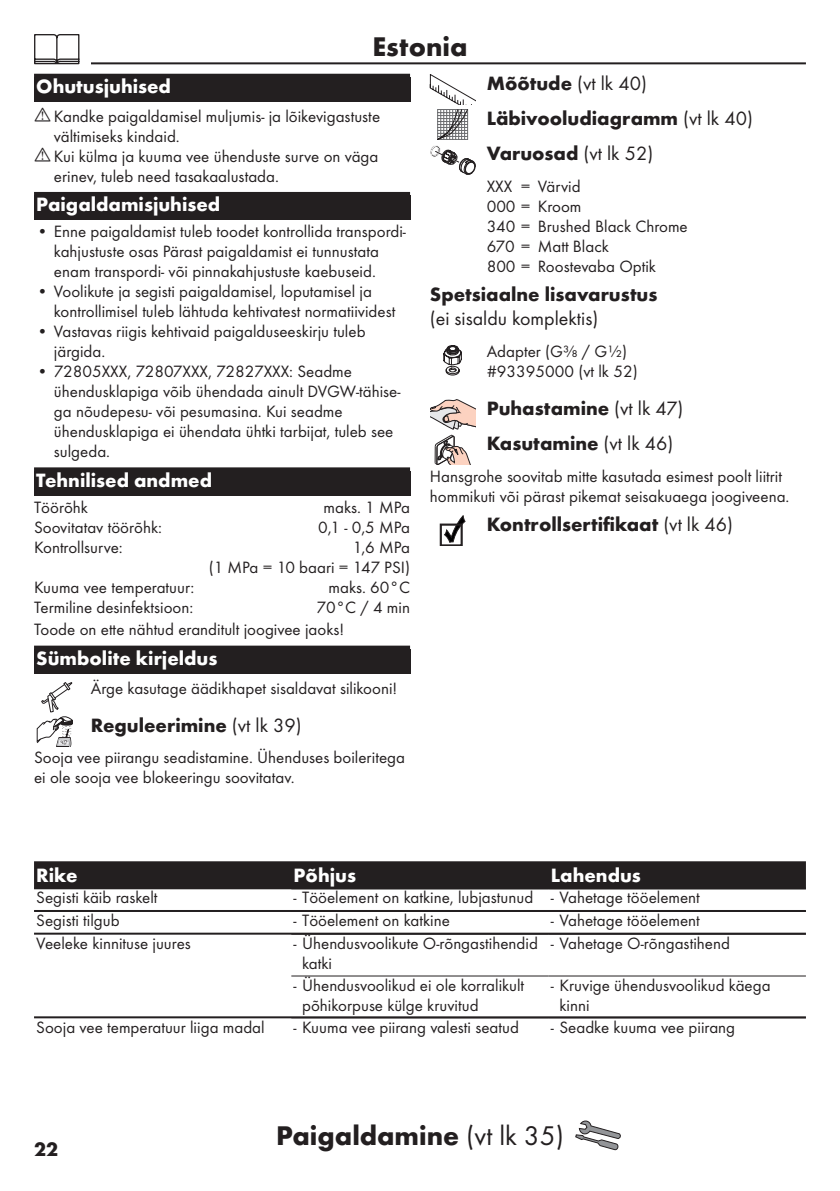
<style>
.page{position:relative;width:840px;height:1191px;background:#fff}
.page>*{position:absolute;margin:0;border:0;box-sizing:border-box;transform-origin:0 0}
.Montage_mit_Symbol_E{font:700 28px "Futura TOT";color:#231f20}
.Sprache_Rahmenwechse{font:700 28px "Futura TOT";color:#231f20}
.Ueberschrift_Grafik{font:700 20px "Futura TOT";color:#231f20}
.Ueberschrift_ET{font:700 20px "Futura TOT";color:#fff}
.Ueberschrift_nach_Gr{font:700 20px/24px "Futura TOT";color:#231f20}
.Tabelle_Kopf_ET{font:700 20px "Futura TOT";color:#fff}
.Ueberschrift_Grafik-2{font:20px "Futura TOT Boo";color:#231f20}
.Ueberschrift___ET{font:700 20px "Futura TOT";color:#fff}
.Normaltext_nach_Graf{font:17px/20px "Futura TOT Boo";color:#231f20}
.Techn__Daten_ET{font:17px/20px "Futura TOT Boo";color:#231f20;text-align:right}
.Tabelle_Spalte_ET{font:17px "Futura TOT Boo";color:#231f20}
.Normaltext_Grafik_ET{font:17px/20px "Futura TOT Boo";color:#231f20}
.Farbe_ET{font:17px/20px "Futura TOT Boo";color:#231f20}
.Normaltext_ET{font:17px "Futura TOT Boo";color:#231f20}
.s1{font-family:"Futura TOT Boo";font-weight:400}
.s2{font-family:"Futura TOT";font-weight:700}
</style>
<div class="page">
<hr style="left:34px;top:62px;width:771px;height:2px;background:#231f20">
<div style="left:23px;top:34px;width:68px;height:34px;background:#fff"></div>
<svg style="left:34px;top:34px;width:45px;height:30px"></svg>
<svg style="left:575px;top:1120px;width:45px;height:30px"></svg>
<div style="left:34px;top:74px;width:376px;height:28px;background:#231f20"></div>
<div style="left:34px;top:192px;width:376px;height:28px;background:#231f20"></div>
<div style="left:34px;top:467px;width:376px;height:28px;background:#231f20"></div>
<div style="left:34px;top:649px;width:376px;height:25px;background:#231f20"></div>
<div style="left:34px;top:645px;width:376px;height:28px;background:#231f20"></div>
<svg style="left:36px;top:682px;width:37px;height:65px"></svg>
<svg style="left:429px;top:74px;width:46px;height:101px"></svg>
<svg style="left:443px;top:345px;width:19px;height:30px"></svg>
<svg style="left:430px;top:399px;width:45px;height:30px"></svg>
<svg style="left:434px;top:435px;width:36px;height:30px"></svg>
<svg style="left:440px;top:516px;width:25px;height:30px"></svg>
<div style="left:34px;top:861px;width:771px;height:26px;background:#231f20"></div>
<hr style="left:34px;top:887px;width:771px;height:2px;background:#231f20">
<hr style="left:34px;top:910px;width:771px;height:2px;background:#231f20">
<hr style="left:34px;top:932px;width:771px;height:2px;background:#231f20">
<hr style="left:291px;top:975px;width:257px;height:1px;background:#231f20">
<hr style="left:548px;top:975px;width:257px;height:1px;background:#231f20">
<hr style="left:34px;top:1016px;width:771px;height:2px;background:#231f20">
<p class="Sprache_Rahmenwechse" style="left:372px;top:29px;width:96px">Estonia</p>
<p class="Ueberschrift___ET" style="left:36px;top:74px;width:136px">Ohutusjuhised</p>
<p class="Normaltext_nach_Graf" style="left:54px;top:106px;width:327px">Kandke paigaldamisel muljumis- ja lõikevigastuste vältimiseks kindaid.</p>
<p class="Normaltext_nach_Graf" style="left:54px;top:146px;width:326px">Kui külma ja kuuma vee ühenduste surve on väga erinev, tuleb need tasakaalustada.</p>
<p class="Ueberschrift_ET" style="left:36px;top:192px;width:185px">Paigaldamisjuhised</p>
<p class="Normaltext_nach_Graf" style="left:54px;top:221px;width:353px;text-indent:-17px">• Enne paigaldamist tuleb toodet kontrollida transpordi&shy;kahjustuste osas Pärast paigaldamist ei tunnustata enam transpordi- või pinnakahjustuste kaebuseid.</p>
<p class="Normaltext_nach_Graf" style="left:54px;top:281px;width:343px;text-indent:-17px">• Voolikute ja segisti paigaldamisel, loputamisel ja kontrollimisel tuleb lähtuda kehtivatest normatiividest</p>
<p class="Normaltext_nach_Graf" style="left:54px;top:321px;width:313px;text-indent:-17px">• Vastavas riigis kehtivaid paigalduseeskirju tuleb järgida.</p>
<p class="Normaltext_nach_Graf" style="left:54px;top:361px;width:348px;text-indent:-17px">• 72805XXX, 72807XXX, 72827XXX: Seadme ühendusklapiga võib ühendada ainult DVGW-tähise&shy;ga nõudepesu- või pesumasina. Kui seadme ühendusklapiga ei ühendata ühtki tarbijat, tuleb see sulgeda.</p>
<p class="Ueberschrift_ET" style="left:36px;top:468px;width:177px">Tehnilised andmed</p>
<p class="Techn__Daten_ET" style="left:34px;top:497px;width:55px">Töörõhk</p>
<p class="Techn__Daten_ET" style="left:323px;top:497px;width:88px">maks. 1 MPa</p>
<p class="Techn__Daten_ET" style="left:34px;top:517px;width:129px">Soovitatav töörõhk:</p>
<p class="Techn__Daten_ET" style="left:318px;top:517px;width:93px">0,1 - 0,5 MPa</p>
<p class="Techn__Daten_ET" style="left:34px;top:537px;width:90px">Kontrollsurve:</p>
<p class="Techn__Daten_ET" style="left:208px;top:537px;width:203px">1,6 MPa<br>(1 MPa = 10 baari = 147 PSI)</p>
<p class="Techn__Daten_ET" style="left:34px;top:577px;width:161px">Kuuma vee temperatuur:</p>
<p class="Techn__Daten_ET" style="left:328px;top:577px;width:83px">maks. 60°C</p>
<p class="Techn__Daten_ET" style="left:34px;top:597px;width:161px">Termiline desinfektsioon:</p>
<p class="Techn__Daten_ET" style="left:316px;top:597px;width:95px">70°C / 4 min</p>
<p class="Normaltext_ET" style="left:34px;top:619px;width:311px">Toode on ette nähtud eranditult joogivee jaoks!</p>
<p class="Ueberschrift_ET" style="left:36px;top:646px;width:182px">Sümbolite kirjeldus</p>
<p class="Normaltext_Grafik_ET" style="left:91px;top:678px;width:308px">Ärge kasutage äädikhapet sisaldavat silikooni!</p>
<p class="Ueberschrift_Grafik" style="left:91px;top:712px;width:212px">Reguleerimine <span class="s1">(vt lk 39)</span></p>
<p class="Normaltext_nach_Graf" style="left:34px;top:747px;width:372px">Sooja vee piirangu seadistamine. Ühenduses boileritega ei ole sooja vee blokeeringu soovitatav.</p>
<p class="Ueberschrift_Grafik-2" style="left:486px;top:71px;width:162px"><span class="s2">Mõõtude</span> (vt lk 40)</p>
<p class="Ueberschrift_Grafik" style="left:486px;top:106px;width:268px">Läbivooludiagramm <span class="s1">(vt lk 40)</span></p>
<p class="Ueberschrift_Grafik" style="left:486px;top:141px;width:168px">Varuosad <span class="s1">(vt lk 52)</span></p>
<p class="Farbe_ET" style="left:486px;top:176px;width:96px">XXX = Värvid<br>000 = Kroom</p>
<p class="Farbe_ET" style="left:486px;top:216px;width:202px">340 = Brushed Black Chrome<br>670 = Matt Black<br>800 = Roostevaba Optik</p>
<p class="Ueberschrift_nach_Gr" style="left:429px;top:282px;width:229px">Spetsiaalne lisavarustus <span class="s1">(ei sisaldu komplektis)</span></p>
<p class="Normaltext_Grafik_ET" style="left:486px;top:341px;width:152px">Adapter (G⅜ / G½) #93395000 (vt lk 52)</p>
<p class="Ueberschrift_Grafik" style="left:486px;top:396px;width:198px">Puhastamine <span class="s1">(vt lk 47)</span></p>
<p class="Ueberschrift_Grafik" style="left:486px;top:431px;width:188px">Kasutamine <span class="s1">(vt lk 46)</span></p>
<p class="Normaltext_nach_Graf" style="left:429px;top:466px;width:361px">Hansgrohe soovitab mitte kasutada esimest poolt liitrit hommikuti või pärast pikemat seisakuaega joogiveena.</p>
<p class="Ueberschrift_Grafik" style="left:486px;top:512px;width:248px">Kontrollsertifikaat <span class="s1">(vt lk 46)</span></p>
<p class="Tabelle_Kopf_ET" style="left:36px;top:862px;width:43px">Rike</p>
<p class="Tabelle_Kopf_ET" style="left:293px;top:862px;width:64px">Põhjus</p>
<p class="Tabelle_Kopf_ET" style="left:550px;top:862px;width:91px">Lahendus</p>
<p class="Tabelle_Spalte_ET" style="left:36px;top:887px;width:123px">Segisti käib raskelt</p>
<p class="Normaltext_nach_Graf" style="left:293px;top:887px;width:241px">- Tööelement on katkine, lubjastunud</p>
<p class="Normaltext_nach_Graf" style="left:550px;top:887px;width:150px">- Vahetage tööelement</p>
<p class="Tabelle_Spalte_ET" style="left:36px;top:910px;width:85px">Segisti tilgub</p>
<p class="Normaltext_nach_Graf" style="left:293px;top:910px;width:158px">- Tööelement on katkine</p>
<p class="Normaltext_nach_Graf" style="left:550px;top:910px;width:150px">- Vahetage tööelement</p>
<p class="Tabelle_Spalte_ET" style="left:36px;top:933px;width:156px">Veeleke kinnituse juures</p>
<p class="Normaltext_nach_Graf" style="left:302px;top:933px;width:237px;text-indent:-9px">- Ühendusvoolikute O-rõngastihendid katki</p>
<p class="Normaltext_nach_Graf" style="left:550px;top:933px;width:180px">- Vahetage O-rõngastihend</p>
<p class="Normaltext_nach_Graf" style="left:302px;top:975px;width:223px;text-indent:-9px">- Ühendusvoolikud ei ole korralikult põhikorpuse külge kruvitud</p>
<p class="Normaltext_nach_Graf" style="left:559px;top:975px;width:213px;text-indent:-9px">- Kruvige ühendusvoolikud käega kinni</p>
<p class="Tabelle_Spalte_ET" style="left:36px;top:1016px;width:230px">Sooja vee temperatuur liiga madal</p>
<p class="Normaltext_nach_Graf" style="left:293px;top:1016px;width:227px">- Kuuma vee piirang valesti seatud</p>
<p class="Normaltext_nach_Graf" style="left:550px;top:1016px;width:186px">- Seadke kuuma vee piirang</p>
<p class="Ueberschrift_nach_Gr" style="left:34px;top:1136px;width:25px">22</p>
<p class="Montage_mit_Symbol_E" style="left:276px;top:1118px;width:289px">Paigaldamine <span class="s1">(vt lk 35)</span></p>
</div>
